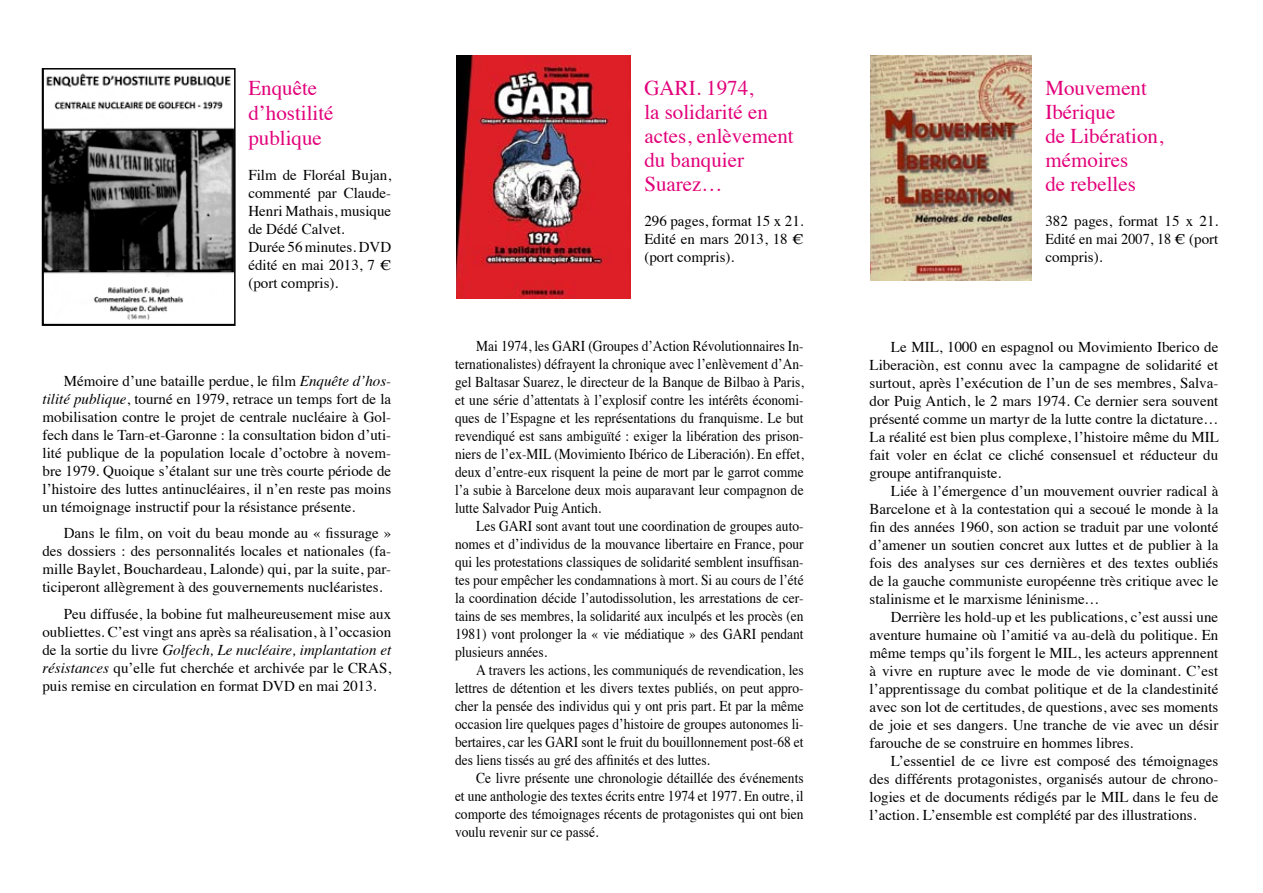
<style>
.page{position:relative;width:1263px;height:893px;background:#fff}
.page>*{position:absolute;margin:0;border:0;box-sizing:border-box;transform-origin:0 0}
.t1{font:21px/24px "Times";color:#e2007a}
.t2{font:15px/18px "Times";color:#000;text-align:justify}
.t3{font:15px/18px "Times";color:#000;text-align:justify;scale:.9 1}
.s1{font-style:italic}
</style>
<div class="page">
<svg style="left:45px;top:72px;width:188px;height:248px"></svg>
<div style="left:42px;top:68px;width:194px;height:258px;border:2px solid #000"></div>
<img style="left:456px;top:55px;width:174px;height:243px">
<img style="left:871px;top:55px;width:161px;height:226px">
<h1 class="t1" style="left:248px;top:73px;width:87px;line-height:25.2px">Enquête d’hostilité publique</h1>
<p class="t2" style="left:248px;top:165px;width:144px;text-align:left">Film de Floréal Bujan, commenté par Claude-<br>Henri Mathais, musique de Dédé Calvet.<br>Durée 56 minutes. DVD édité en mai 2013, 7 € (port compris).</p>
<p class="t2" style="left:43px;top:370px;width:350px;text-indent:21px">Mémoire d’une bataille perdue, le film <span class="s1">Enquête d’hos&shy;tilité publique</span>, tourné en 1979, retrace un temps fort de la mobilisation contre le projet de centrale nucléaire à Gol&shy;fech dans le Tarn-et-Garonne : la consultation bidon d’uti&shy;lité publique de la population locale d’octobre à novem&shy;bre 1979. Quoique s’étalant sur une très courte période de l’histoire des luttes antinucléaires, il n’en reste pas moins un témoignage instructif pour la résistance présente.</p>
<p class="t2" style="left:42px;top:523px;width:350px;text-indent:21px">Dans le film, on voit du beau monde au « fissurage » des dossiers : des personnalités locales et nationales (fa&shy;mille Baylet, Bouchardeau, Lalonde) qui, par la suite, par&shy;ticiperont allègrement à des gouvernements nucléaristes.</p>
<p class="t2" style="left:42px;top:603px;width:350px;text-indent:21px">Peu diffusée, la bobine fut malheureusement mise aux oubliettes. C’est vingt ans après sa réalisation, à l’occasion de la sortie du livre <span class="s1">Golfech, Le nucléaire, implantation et résistances</span> qu’elle fut cherchée et archivée par le CRAS, puis remise en circulation en format DVD en mai 2013.</p>
<h1 class="t1" style="left:644px;top:74px;width:151px">GARI. 1974,<br>la solidarité en actes, enlèvement du banquier<br>Suarez…</h1>
<p class="t2" style="left:644px;top:210px;width:161px">296 pages, format 15 x 21.<br>Edité en mars 2013, 18 € (port compris).</p>
<p class="t3" style="left:455px;top:335px;width:389px;text-indent:21px">Mai 1974, les GARI (Groupes d’Action Révolutionnaires In&shy;ternationalistes) défrayent la chronique avec l’enlèvement d’An&shy;gel Baltasar Suarez, le directeur de la Banque de Bilbao à Paris, et une série d’attentats à l’explosif contre les intérêts économi&shy;ques de l’Espagne et les représentations du franquisme. Le but revendiqué est sans ambiguïté : exiger la libération des prison&shy;niers de l’ex-MIL (Movimiento Ibérico de Liberación). En effet, deux d’entre-eux risquent la peine de mort par le garrot comme l’a subie à Barcelone deux mois auparavant leur compagnon de lutte Salvador Puig Antich.</p>
<p class="t3" style="left:455px;top:515px;width:389px;text-indent:21px">Les GARI sont avant tout une coordination de groupes auto&shy;nomes et d’individus de la mouvance libertaire en France, pour qui les protestations classiques de solidarité semblent insuffisan&shy;tes pour empêcher les condamnations à mort. Si au cours de l’été la coordination décide l’autodissolution, les arrestations de cer&shy;tains de ses membres, la solidarité aux inculpés et les procès (en 1981) vont prolonger la « vie médiatique » des GARI pendant plusieurs années.</p>
<p class="t3" style="left:455px;top:659px;width:389px;text-indent:21px">A travers les actions, les communiqués de revendication, les lettres de détention et les divers textes publiés, on peut appro&shy;cher la pensée des individus qui y ont pris part. Et par la même occasion lire quelques pages d’histoire de groupes autonomes li&shy;bertaires, car les GARI sont le fruit du bouillonnement post-68 et des liens tissés au gré des affinités et des luttes.</p>
<p class="t3" style="left:455px;top:767px;width:389px;text-indent:21px">Ce livre présente une chronologie détaillée des événements et une anthologie des textes écrits entre 1974 et 1977. En outre, il comporte des témoignages récents de protagonistes qui ont bien voulu revenir sur ce passé.</p>
<h1 class="t1" style="left:1045px;top:74px;width:119px">Mouvement<br>Ibérique<br>de Libération, mémoires<br>de rebelles</h1>
<p class="t2" style="left:1045px;top:210px;width:174px">382 pages, format 15 x 21.<br>Edité en mai 2007, 18 € (port compris).</p>
<p class="t2" style="left:870px;top:336px;width:350px;text-indent:21px">Le MIL, 1000 en espagnol ou Movimiento Iberico de Liberaciòn, est connu avec la campagne de solidarité et surtout, après l’exécution de l’un de ses membres, Salva&shy;dor Puig Antich, le 2 mars 1974. Ce dernier sera souvent présenté comme un martyr de la lutte contre la dictature… La réalité est bien plus complexe, l’histoire même du MIL fait voler en éclat ce cliché consensuel et réducteur du groupe antifranquiste.</p>
<p class="t2" style="left:870px;top:480px;width:350px;text-indent:21px">Liée à l’émergence d’un mouvement ouvrier radical à Barcelone et à la contestation qui a secoué le monde à la fin des années 1960, son action se traduit par une volonté d’amener un soutien concret aux luttes et de publier à la fois des analyses sur ces dernières et des textes oubliés de la gauche communiste européenne très critique avec le stalinisme et le marxisme léninisme…</p>
<p class="t2" style="left:870px;top:606px;width:350px;text-indent:21px">Derrière les hold-up et les publications, c’est aussi une aventure humaine où l’amitié va au-delà du politique. En même temps qu’ils forgent le MIL, les acteurs apprennent à vivre en rupture avec le mode de vie dominant. C’est l’apprentissage du combat politique et de la clandestinité avec son lot de certitudes, de questions, avec ses moments de joie et ses dangers. Une tranche de vie avec un désir farouche de se construire en hommes libres.</p>
<p class="t2" style="left:870px;top:750px;width:350px;text-indent:21px">L’essentiel de ce livre est composé des témoignages des différents protagonistes, organisés autour de chrono&shy;logies et de documents rédigés par le MIL dans le feu de l’action. L’ensemble est complété par des illustrations.</p>
</div>
